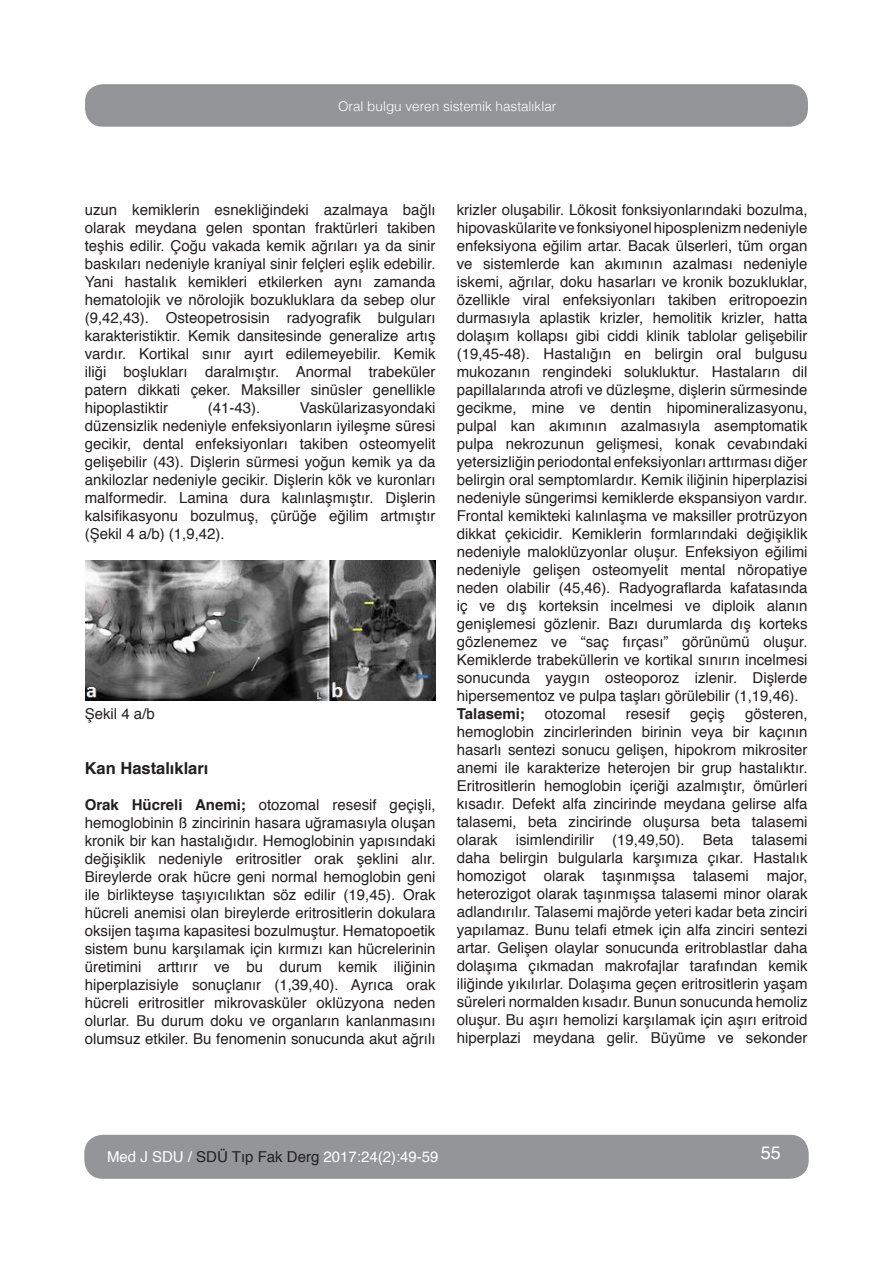
<style>
.page{position:relative;width:893px;height:1263px;background:#fff}
.page>*{position:absolute;margin:0;border:0;box-sizing:border-box;transform-origin:0 0}
.t1{font:18px "Helvetica";color:#fff}
.başlık{font:700 16.5px "Helvetica";color:#231f20}
.metin{font:15px/18px "Helvetica";color:#231f20;text-align:justify}
.alt_sol_band{font:15px "Helvetica";color:#fff}
.metin-2{font:700 15px "Helvetica";color:#231f20}
.üst_sağ_band{font:300 13.5px "Helvetica";color:#fff}
.s1{font-weight:700}
.s2{color:#231f20}
</style>
<div class="page">
<div style="left:85px;top:84px;width:723px;height:43px;background:#939598;border-radius:18px"></div>
<div style="left:85px;top:1135px;width:723px;height:43px;background:#939598;border-radius:18px"></div>
<div style="left:84px;top:1135px;width:725px;height:44px;border:2px solid #939598;border-radius:18px"></div>
<img style="left:85px;top:560px;width:351px;height:141px">
<p class="üst_sağ_band" style="left:338px;top:95px;width:220px">Oral bulgu veren sistemik hastalıklar</p>
<p class="metin" style="left:85px;top:201px;width:352px">uzun kemiklerin esnekliğindeki azalmaya bağlı olarak meydana gelen spontan fraktürleri takiben teşhis edilir. Çoğu vakada kemik ağrıları ya da sinir baskıları nedeniyle kraniyal sinir felçleri eşlik edebilir.<br>Yani hastalık kemikleri etkilerken aynı zamanda hematolojik ve nörolojik bozukluklara da sebep olur (9,42,43). Osteopetrosisin radyografik bulguları karakteristiktir. Kemik dansitesinde generalize artış vardır. Kortikal sınır ayırt edilemeyebilir. Kemik iliği boşlukları daralmıştır. Anormal trabeküler patern dikkati çeker. Maksiller sinüsler genellikle hipoplastiktir</p>
<p class="metin" style="left:208px;top:399px;width:54px">(41-43).</p>
<p class="metin" style="left:85px;top:399px;width:352px;text-indent:215px">Vaskülarizasyondaki düzensizlik nedeniyle enfeksiyonların iyileşme süresi gecikir, dental enfeksiyonları takiben osteomyelit gelişebilir (43). Dişlerin sürmesi yoğun kemik ya da ankilozlar nedeniyle gecikir. Dişlerin kök ve kuronları malformedir. Lamina dura kalınlaşmıştır. Dişlerin kalsifikasyonu bozulmuş, çürüğe eğilim artmıştır (Şekil 4 a/b) (1,9,42).</p>
<p class="metin" style="left:85px;top:705px;width:72px">Şekil 4 a/b</p>
<p class="başlık" style="left:85px;top:755px;width:125px">Kan Hastalıkları</p>
<p class="metin" style="left:85px;top:796px;width:352px"><span class="s1">Orak Hücreli Anemi;</span> otozomal resesif geçişli, hemoglobinin ß zincirinin hasara uğramasıyla oluşan kronik bir kan hastalığıdır. Hemoglobinin yapısındaki değişiklik nedeniyle eritrositler orak şeklini alır.<br>Bireylerde orak hücre geni normal hemoglobin geni ile birlikteyse taşıyıcılıktan söz edilir (19,45). Orak hücreli anemisi olan bireylerde eritrositlerin dokulara oksijen taşıma kapasitesi bozulmuştur. Hematopoetik sistem bunu karşılamak için kırmızı kan hücrelerinin üretimini arttırır ve bu durum kemik iliğinin hiperplazisiyle sonuçlanır (1,39,40). Ayrıca orak hücreli eritrositler mikrovasküler oklüzyona neden olurlar. Bu durum doku ve organların kanlanmasını olumsuz etkiler. Bu fenomenin sonucunda akut ağrılı</p>
<p class="metin" style="left:457px;top:201px;width:352px">krizler oluşabilir. Lökosit fonksiyonlarındaki bozulma, hipovaskülaritevefonksiyonelhiposplenizmnedeniyle enfeksiyona eğilim artar. Bacak ülserleri, tüm organ ve sistemlerde kan akımının azalması nedeniyle iskemi, ağrılar, doku hasarları ve kronik bozukluklar, özellikle viral enfeksiyonları takiben eritropoezin durmasıyla aplastik krizler, hemolitik krizler, hatta dolaşım kollapsı gibi ciddi klinik tablolar gelişebilir (19,45-48). Hastalığın en belirgin oral bulgusu mukozanın rengindeki solukluktur. Hastaların dil papillalarında atrofi ve düzleşme, dişlerin sürmesinde gecikme, mine ve dentin hipomineralizasyonu, pulpal kan akımının azalmasıyla asemptomatik pulpa nekrozunun gelişmesi, konak cevabındaki yetersizliğin periodontal enfeksiyonları arttırması diğer belirgin oral semptomlardır. Kemik iliğinin hiperplazisi nedeniyle süngerimsi kemiklerde ekspansiyon vardır.<br>Frontal kemikteki kalınlaşma ve maksiller protrüzyon dikkat çekicidir. Kemiklerin formlarındaki değişiklik nedeniyle maloklüzyonlar oluşur. Enfeksiyon eğilimi nedeniyle gelişen osteomyelit mental nöropatiye neden olabilir (45,46). Radyograflarda kafatasında iç ve dış korteksin incelmesi ve diploik alanın genişlemesi gözlenir. Bazı durumlarda dış korteks gözlenemez ve “saç fırçası” görünümü oluşur.<br>Kemiklerde trabeküllerin ve kortikal sınırın incelmesi sonucunda yaygın osteoporoz izlenir. Dişlerde hipersementoz ve pulpa taşları görülebilir (1,19,46).</p>
<p class="metin-2" style="left:457px;top:702px;width:70px">Talasemi;</p>
<p class="metin" style="left:545px;top:705px;width:62px">otozomal</p>
<p class="metin" style="left:626px;top:705px;width:46px">resesif</p>
<p class="metin" style="left:690px;top:705px;width:37px">geçiş</p>
<p class="metin" style="left:457px;top:705px;width:352px;text-indent:288px">gösteren, hemoglobin zincirlerinden birinin veya bir kaçının hasarlı sentezi sonucu gelişen, hipokrom mikrositer anemi ile karakterize heterojen bir grup hastalıktır.<br>Eritrositlerin hemoglobin içeriği azalmıştır, ömürleri kısadır. Defekt alfa zincirinde meydana gelirse alfa talasemi, beta zincirinde oluşursa beta talasemi olarak isimlendirilir (19,49,50). Beta talasemi daha belirgin bulgularla karşımıza çıkar. Hastalık homozigot olarak taşınmışsa talasemi major, heterozigot olarak taşınmışsa talasemi minor olarak adlandırılır. Talasemi majörde yeteri kadar beta zinciri yapılamaz. Bunu telafi etmek için alfa zinciri sentezi artar. Gelişen olaylar sonucunda eritroblastlar daha dolaşıma çıkmadan makrofajlar tarafından kemik iliğinde yıkılırlar. Dolaşıma geçen eritrositlerin yaşam süreleri normalden kısadır. Bunun sonucunda hemoliz oluşur. Bu aşırı hemolizi karşılamak için aşırı eritroid hiperplazi meydana gelir. Büyüme ve sekonder</p>
<p class="alt_sol_band" style="left:107px;top:1145px;width:333px">Med J SDU / <span class="s2">SDÜ Tıp Fak Derg</span> 2017:24(2):49-59</p>
<p class="t1" style="left:761px;top:1139px;width:22px">55</p>
</div>
